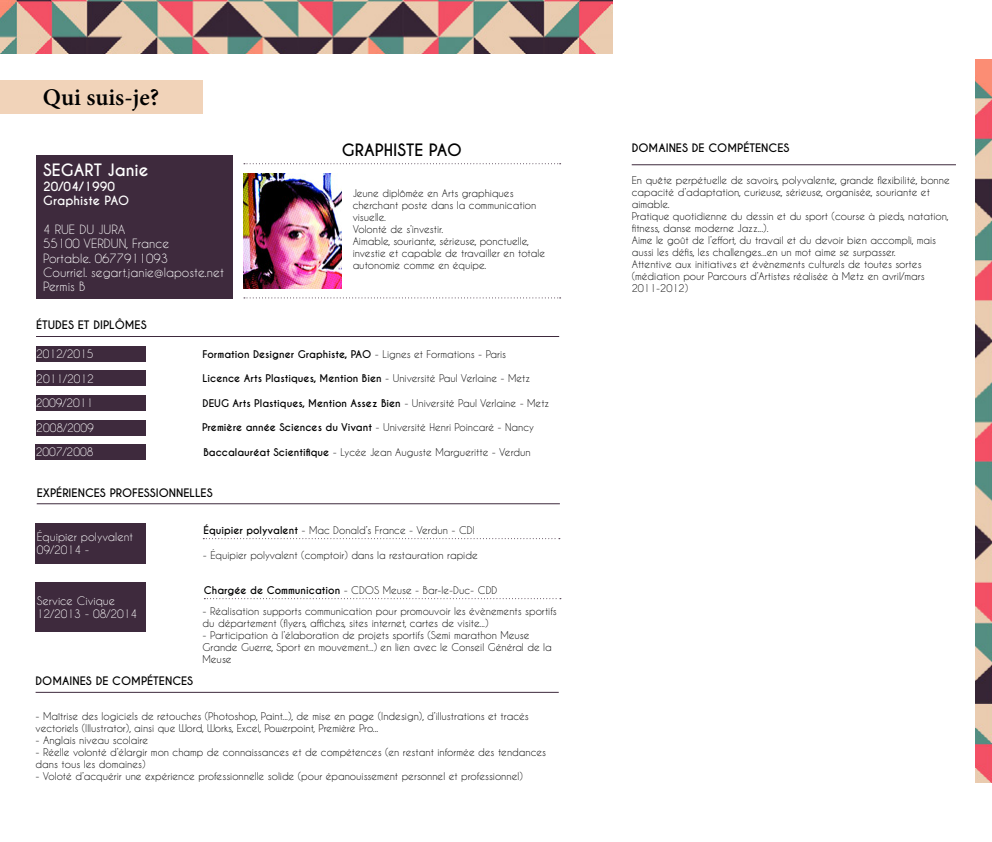
<style>
.page{position:relative;width:992px;height:842px;background:#fff}
.page>*{position:absolute;margin:0;border:0;box-sizing:border-box;transform-origin:0 0}
.t1{font:600 24px "Minion Pro";color:#000}
.t2{font:700 16px "Caviar Dreams";color:#000}
.t3{font:700 16px "Caviar Dreams";color:#fff}
.t4{font:12px/14.4px "Caviar Dreams";color:#fff}
.t5{font:700 12px/14.4px "Caviar Dreams";color:#fff}
.t6{font:11px/13.2px "Caviar Dreams";color:#fff}
.t7{font:700 11px "Caviar Dreams";color:#000}
.t8{font:10px/12px "Caviar Dreams";color:#000}
.t9{font:700 10px "Caviar Dreams";color:#000}
.s1{font-weight:400}
.s2{font-weight:700}
</style>
<div class="page">
<div style="left:36px;top:346px;width:110px;height:16px;background:#3e2a3d"></div>
<img style="left:0;top:0;width:612px;height:53px">
<div style="left:0;top:80px;width:202px;height:33px;background:#f1d3b9"></div>
<img style="left:975px;top:60px;width:16px;height:722px">
<div style="left:36px;top:155px;width:196px;height:143px;background:#3e2a3d"></div>
<svg style="left:244px;top:163px;width:316px;height:1px"></svg>
<svg style="left:244px;top:297px;width:316px;height:1px"></svg>
<img style="left:243px;top:174px;width:99px;height:114px">
<hr style="left:36px;top:336px;width:523px;height:1px;background:#3e2a3d">
<div style="left:36px;top:371px;width:110px;height:15px;background:#3e2a3d"></div>
<div style="left:36px;top:395px;width:110px;height:16px;background:#3e2a3d"></div>
<div style="left:36px;top:420px;width:110px;height:15px;background:#3e2a3d"></div>
<div style="left:36px;top:444px;width:110px;height:16px;background:#3e2a3d"></div>
<div style="left:36px;top:582px;width:110px;height:49px;background:#3e2a3d"></div>
<hr style="left:37px;top:503px;width:522px;height:1px;background:#3e2a3d">
<svg style="left:204px;top:598px;width:357px;height:1px"></svg>
<div style="left:36px;top:523px;width:110px;height:41px;background:#3e2a3d"></div>
<svg style="left:203px;top:538px;width:356px;height:1px"></svg>
<hr style="left:36px;top:692px;width:522px;height:1px;background:#3e2a3d">
<hr style="left:631px;top:164px;width:324px;height:1px;background:#3e2a3d">
<h1 class="t1" style="left:43px;top:81px;width:118px">Qui suis-je?</h1>
<h2 class="t3" style="left:43px;top:161px;width:107px">SEGART Janie</h2>
<p class="t5" style="left:43px;top:179px;width:87px">20/04/1990<br>Graphiste PAO</p>
<p class="t4" style="left:43px;top:222px;width:182px">4 RUE DU JURA<br>55100 VERDUN, France<br>Portable. 0677911093<br>Courriel. segart.janie@laposte.net<br>Permis B</p>
<h2 class="t2" style="left:342px;top:140px;width:121px">GRAPHISTE PAO</h2>
<p class="t8" style="left:352px;top:187px;width:194px">Jeune diplômée en Arts graphiques cherchant poste dans la communication visuelle.<br>Volonté de s’investir.<br>Aimable, souriante, sérieuse, ponctuelle, investie et capable de travailler en totale autonomie comme en équipe.</p>
<p class="t7" style="left:36px;top:318px;width:112px">ÉTUDES ET DIPLÔMES</p>
<p class="t6" style="left:36px;top:347px;width:59px">2012/2015</p>
<p class="t9" style="left:202px;top:348px;width:305px">Formation Designer Graphiste, PAO <span class="s1">- Lignes et Formations - Paris</span></p>
<p class="t6" style="left:36px;top:372px;width:59px">2011/2012</p>
<p class="t9" style="left:202px;top:372px;width:329px">Licence Arts Plastiques, Mention Bien <span class="s1">- Université Paul Verlaine - Metz</span></p>
<p class="t6" style="left:36px;top:396px;width:59px">2009/2011</p>
<p class="t9" style="left:202px;top:397px;width:348px">DEUG Arts Plastiques, Mention Assez Bien <span class="s1">- Université Paul Verlaine - Metz</span></p>
<p class="t6" style="left:36px;top:421px;width:59px">2008/2009</p>
<p class="t8" style="left:202px;top:421px;width:333px"><span class="s2">Première année Sciences du Vivant</span> - Université Henri Poincaré - Nancy</p>
<p class="t6" style="left:36px;top:445px;width:59px">2007/2008</p>
<p class="t8" style="left:203px;top:446px;width:329px"><span class="s2">Baccalauréat Scientifique</span> - Lycée Jean Auguste Margueritte - Verdun</p>
<p class="t7" style="left:37px;top:486px;width:177px">EXPÉRIENCES PROFESSIONNELLES</p>
<p class="t6" style="left:37px;top:530px;width:98px">Équipier polyvalent<br>09/2014 -</p>
<p class="t6" style="left:37px;top:594px;width:102px">Service Civique<br>12/2013 - 08/2014</p>
<p class="t8" style="left:203px;top:524px;width:273px"><span class="s2">Équipier polyvalent</span> - Mac Donald’s France - Verdun - CDI</p>
<p class="t8" style="left:203px;top:549px;width:276px">- Équipier polyvalent (comptoir) dans la restauration rapide</p>
<p class="t8" style="left:204px;top:584px;width:295px"><span class="s2">Chargée de Communication</span> - CDOS Meuse - Bar-le-Duc- CDD</p>
<p class="t8" style="left:202px;top:605px;width:356px">- Réalisation supports communication pour promouvoir les évènements sportifs du département (flyers, affiches, sites internet, cartes de visite...)</p>
<p class="t8" style="left:202px;top:629px;width:350px">- Participation à l’élaboration de projets sportifs (Semi marathon Meuse<br>Grande Guerre, Sport en mouvement...) en lien avec le Conseil Général de la<br>Meuse</p>
<p class="t7" style="left:36px;top:674px;width:159px">DOMAINES DE COMPÉTENCES</p>
<p class="t8" style="left:36px;top:710px;width:494px">- Maîtrise des logiciels de retouches (Photoshop, Paint...), de mise en page (Indesign), d’illustrations et tracés vectoriels (Illustrator), ainsi que Word, Works, Excel, Powerpoint, Première Pro...</p>
<p class="t8" style="left:36px;top:734px;width:114px">- Anglais niveau scolaire</p>
<p class="t8" style="left:36px;top:746px;width:512px">- Réelle volonté d’élargir mon champ de connaissances et de compétences (en restant informée des tendances dans tous les domaines)</p>
<p class="t8" style="left:36px;top:770px;width:488px">- Voloté d’acquérir une expérience professionnelle solide (pour épanouissement personnel et professionnel)</p>
<p class="t7" style="left:631px;top:141px;width:159px">DOMAINES DE COMPÉTENCES</p>
<p class="t8" style="left:631px;top:174px;width:319px">En quête perpétuelle de savoirs, polyvalente, grande flexibilité, bonne capacité d’adaptation, curieuse, sérieuse, organisée, souriante et aimable.<br>Pratique quotidienne du dessin et du sport (course à pieds, natation, fitness, danse moderne Jazz...).<br>Aime le goût de l’effort, du travail et du devoir bien accompli, mais aussi les défis, les challenges...en un mot aime se surpasser.<br>Attentive aux initiatives et évènements culturels de toutes sortes (médiation pour Parcours d’Artistes réalisée à Metz en avril/mars 2011-2012)</p>
</div>
